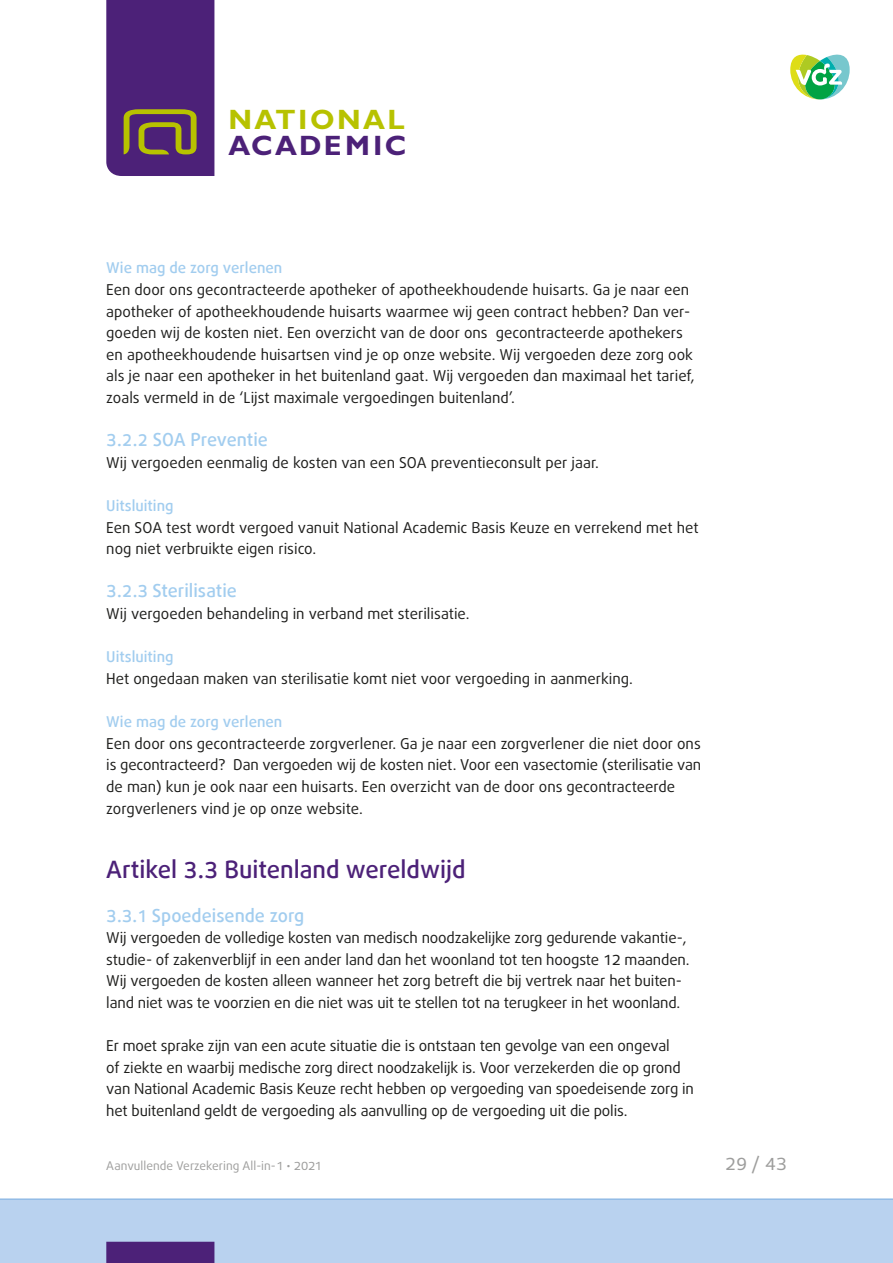
<style>
.page{position:relative;width:893px;height:1263px;background:#fff}
.page>*{position:absolute;margin:0;border:0;box-sizing:border-box;transform-origin:0 0}
.t1{font:700 28.05px "Gill Sans";letter-spacing:.085em;color:#b7c200}
.t2{font:700 28.05px "Gill Sans";letter-spacing:.075em;color:#4c2178}
.t3{font:500 24px "Bagus";color:#4c2178}
.t4{font:500 18px "Bagus";color:#a2cdef}
.t5{font:18px "Bagus";color:#9d9d9c}
.t6{font:15px/21.6px "Bagus";letter-spacing:-.01em;color:#1d1d1b}
.t7{font:500 15px "Bagus";color:#a2cdef}
.t8{font:12px "Bagus";color:#9d9d9c}
</style>
<div class="page">
<svg style="left:106px;top:0;width:108px;height:176px;background:#552e71"></svg>
<svg style="left:790px;top:54px;width:60px;height:46px"></svg>
<div style="left:0;top:1199px;width:893px;height:64px;background:#b9d2ef"></div>
<hr style="left:0;top:1198px;width:893px;height:2px;background:#92bce6">
<div style="left:106px;top:1242px;width:108px;height:21px;background:#4c2178"></div>
<h1 class="t1" style="left:228px;top:103px;width:178px">NATIONAL</h1>
<h1 class="t2" style="left:228px;top:129px;width:179px">ACADEMIC</h1>
<p class="t7" style="left:106px;top:258px;width:178px">Wie mag de zorg verlenen</p>
<p class="t6" style="left:106px;top:280px;width:590px">Een door ons gecontracteerde apotheker of apotheekhoudende huisarts. Ga je naar een apotheker of apotheekhoudende huisarts waarmee wij geen contract hebben? Dan ver&shy;goeden wij de kosten niet. Een overzicht van de door ons gecontracteerde apothekers en apotheekhoudende huisartsen vind je op onze website. Wij vergoeden deze zorg ook als je naar een apotheker in het buitenland gaat. Wij vergoeden dan maximaal het tarief, zoals vermeld in de ‘Lijst maximale vergoedingen buitenland’.</p>
<p class="t4" style="left:106px;top:428px;width:163px">3.2.2 SOA Preventie</p>
<p class="t6" style="left:106px;top:453px;width:494px">Wij vergoeden eenmalig de kosten van een SOA preventieconsult per jaar.</p>
<p class="t7" style="left:106px;top:496px;width:69px">Uitsluiting</p>
<p class="t6" style="left:106px;top:518px;width:594px">Een SOA test wordt vergoed vanuit National Academic Basis Keuze en verrekend met het nog niet verbruikte eigen risico.</p>
<p class="t4" style="left:106px;top:579px;width:132px">3.2.3 Sterilisatie</p>
<p class="t6" style="left:106px;top:604px;width:365px">Wij vergoeden behandeling in verband met sterilisatie.</p>
<p class="t7" style="left:106px;top:647px;width:69px">Uitsluiting</p>
<p class="t6" style="left:106px;top:669px;width:528px">Het ongedaan maken van sterilisatie komt niet voor vergoeding in aanmerking.</p>
<p class="t7" style="left:106px;top:712px;width:178px">Wie mag de zorg verlenen</p>
<p class="t6" style="left:106px;top:734px;width:596px">Een door ons gecontracteerde zorgverlener. Ga je naar een zorgverlener die niet door ons is gecontracteerd? Dan vergoeden wij de kosten niet. Voor een vasectomie (sterilisatie van de man) kun je ook naar een huisarts. Een overzicht van de door ons gecontracteerde zorgverleners vind je op onze website.</p>
<h2 class="t3" style="left:106px;top:854px;width:361px">Artikel 3.3 Buitenland wereldwijd</h2>
<p class="t4" style="left:106px;top:903px;width:200px">3.3.1 Spoedeisende zorg</p>
<p class="t6" style="left:106px;top:928px;width:585px">Wij vergoeden de volledige kosten van medisch noodzakelijke zorg gedurende vakantie-, studie- of zakenverblijf in een ander land dan het woonland tot ten hoogste 12 maanden.<br>Wij vergoeden de kosten alleen wanneer het zorg betreft die bij vertrek naar het buiten&shy;land niet was te voorzien en die niet was uit te stellen tot na terugkeer in het woonland.</p>
<p class="t6" style="left:106px;top:1036px;width:589px">Er moet sprake zijn van een acute situatie die is ontstaan ten gevolge van een ongeval<br>of ziekte en waarbij medische zorg direct noodzakelijk is. Voor verzekerden die op grond van National Academic Basis Keuze recht hebben op vergoeding van spoedeisende zorg in het buitenland geldt de vergoeding als aanvulling op de vergoeding uit die polis.</p>
<p class="t8" style="left:106px;top:1157px;width:217px">Aanvullende Verzekering All-in-1 • 2021</p>
<p class="t5" style="left:725px;top:1151px;width:63px">29 / 43</p>
</div>
